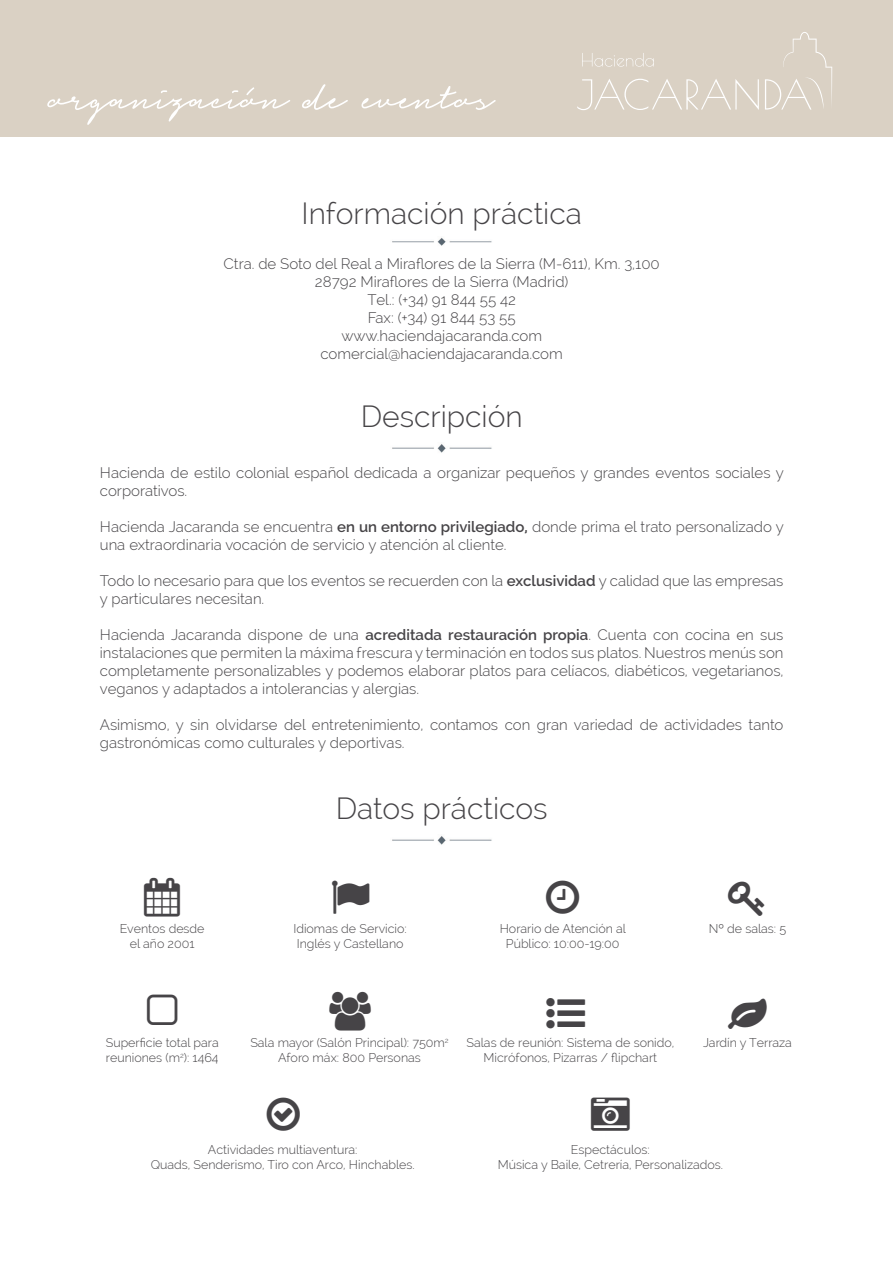
<style>
.page{position:relative;width:893px;height:1263px;background:#fff}
.page>*{position:absolute;margin:0;border:0;box-sizing:border-box;transform-origin:0 0}
.t1{font:58.5px "Pretty Pen Regular";color:#fff}
.t2{font:38.7px "Font Awesome";color:#464447}
.t3{font:300 30px "Raleway";color:#464447}
.t4{font:300 15px/18px "Raleway";color:#464447}
.t5{font:300 12.45px/15px "Raleway";color:#464447;text-align:center}
.s1{font-weight:600}
</style>
<div class="page">
<div style="left:0;top:0;width:893px;height:136px;background:#dad1c4"></div>
<svg style="left:577px;top:79px;width:182px;height:31px"></svg>
<svg style="left:582px;top:53px;width:72px;height:14px"></svg>
<svg style="left:765px;top:32px;width:67px;height:78px"></svg>
<img style="left:392px;top:237px;width:100px;height:9px">
<img style="left:392px;top:444px;width:100px;height:9px">
<img style="left:392px;top:836px;width:100px;height:9px">
<p class="t1" style="left:51px;top:68px;width:445px">organización de eventos</p>
<p class="t3" style="left:302px;top:196px;width:282px">Información práctica</p>
<p class="t4" style="left:224px;top:255px;width:438px">Ctra. de Soto del Real a Miraflores de la Sierra (M-611), Km. 3,100</p>
<p class="t4" style="left:315px;top:273px;width:255px">28792 Miraflores de la Sierra (Madrid)</p>
<p class="t4" style="left:367px;top:291px;width:150px">Tel.: (+34) 91 844 55 42</p>
<p class="t4" style="left:368px;top:309px;width:149px">Fax: (+34) 91 844 53 55</p>
<p class="t4" style="left:341px;top:327px;width:202px">www.haciendajacaranda.com</p>
<p class="t4" style="left:321px;top:345px;width:244px">comercial@haciendajacaranda.com</p>
<p class="t3" style="left:361px;top:399px;width:163px">Descripción</p>
<p class="t4" style="left:100px;top:463px;width:685px">Hacienda de estilo colonial español dedicada a organizar pequeños y grandes eventos sociales y corporativos.</p>
<p class="t4" style="left:100px;top:517px;width:685px">Hacienda Jacaranda se encuentra <span class="s1">en un entorno privilegiado,</span> donde prima el trato personalizado y una extraordinaria vocación de servicio y atención al cliente.</p>
<p class="t4" style="left:100px;top:571px;width:685px">Todo lo necesario para que los eventos se recuerden con la <span class="s1">exclusividad</span> y calidad que las empresas y particulares necesitan.</p>
<p class="t4" style="left:100px;top:625px;width:685px;text-align:justify">Hacienda Jacaranda dispone de una <span class="s1">acreditada restauración propia</span>. Cuenta con cocina en sus instalaciones que permiten la máxima frescura y terminación en todos sus platos. Nuestros menús son completamente personalizables y podemos elaborar platos para celíacos, diabéticos, vegetarianos, veganos y adaptados a intolerancias y alergias.</p>
<p class="t4" style="left:100px;top:715px;width:685px">Asimismo, y sin olvidarse del entretenimiento, contamos con gran variedad de actividades tanto gastronómicas como culturales y deportivas.</p>
<p class="t5" style="left:120px;top:921px;width:86px">Eventos desde</p>
<p class="t5" style="left:130px;top:936px;width:66px">el año 2001</p>
<p class="t3" style="left:336px;top:791px;width:213px">Datos prácticos</p>
<p class="t5" style="left:293px;top:921px;width:115px;text-align:left">Idiomas de Servicio:<br>Inglés y Castellano</p>
<p class="t5" style="left:500px;top:921px;width:128px">Horario de Atención al<br>Público: 10:00-19:00</p>
<p class="t5" style="left:709px;top:921px;width:79px">Nº de salas: 5</p>
<p class="t2" style="left:728px;top:996px;width:40px">●</p>
<p class="t5" style="left:106px;top:1035px;width:114px;text-align:left">Superficie total para reuniones (m<sup>2</sup>): 1464</p>
<p class="t5" style="left:703px;top:1035px;width:90px">Jardín y Terraza</p>
<p class="t5" style="left:250px;top:1035px;width:200px">Sala mayor (Salón Principal): 750m<sup>2</sup></p>
<p class="t5" style="left:278px;top:1050px;width:144px">Aforo máx: 800 Personas</p>
<p class="t5" style="left:467px;top:1035px;width:209px">Salas de reunión: Sistema de sonido,<br>Micrófonos, Pizarras / flipchart</p>
<p class="t5" style="left:208px;top:1142px;width:151px">Actividades multiaventura:</p>
<p class="t5" style="left:151px;top:1157px;width:266px">Quads, Senderismo, Tiro con Arco, Hinchables.</p>
<p class="t5" style="left:571px;top:1142px;width:80px">Espectáculos:</p>
<p class="t5" style="left:498px;top:1157px;width:227px">Música y Baile, Cetrería, Personalizados.</p>
</div>
